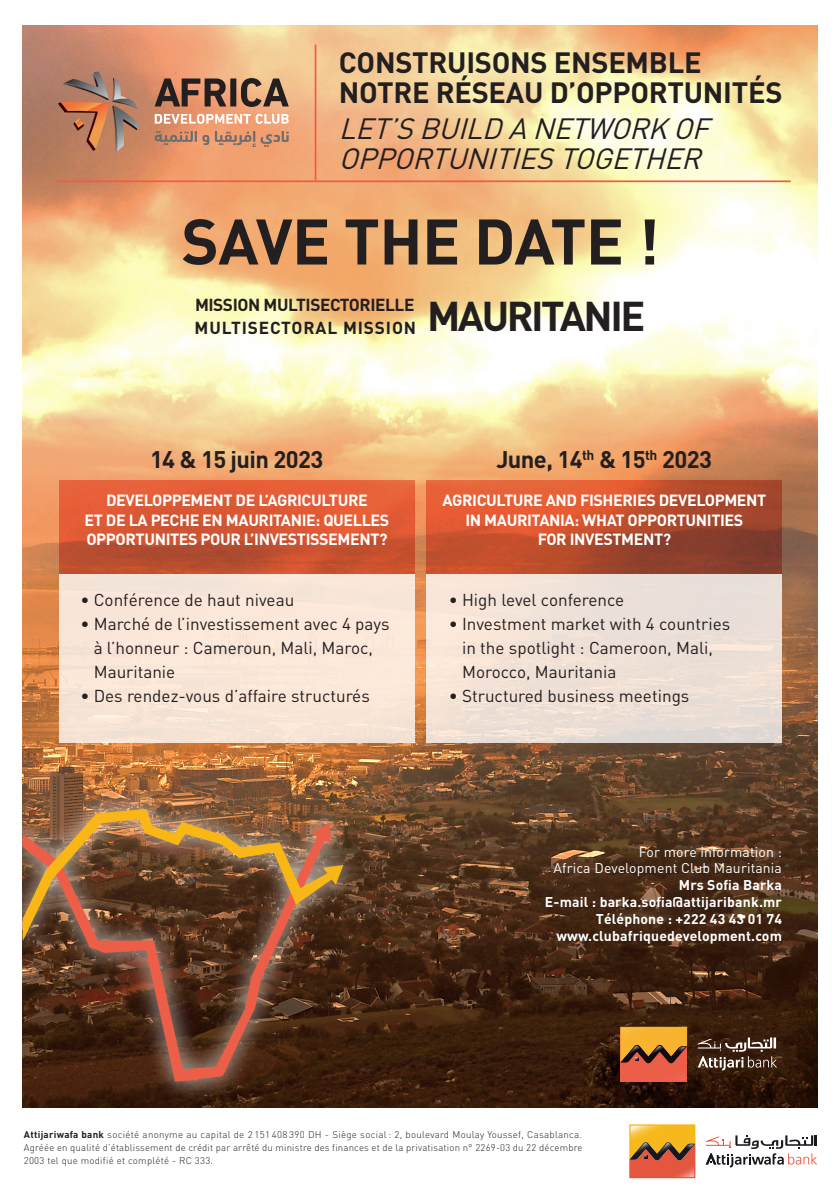
<style>
.page{position:relative;width:840px;height:1191px;background:#fff}
.page>*{position:absolute;margin:0;border:0;box-sizing:border-box;transform-origin:0 0}
.t1{font:700 63.2px "DIN";letter-spacing:-.01em;color:#231f20}
.t2{font:700 41.2px "DIN";letter-spacing:-.06em;color:#231f20}
.t3{font:700 29px "DIN";letter-spacing:-.01em;color:#231f20}
.t4{font:italic 29px/30px "DIN";color:#231f20}
.t5{font:700 23.8px "DIN";letter-spacing:-.025em;color:#231f20}
.t6{font:700 17.2px "DIN";letter-spacing:-.025em;color:#231f20}
.t7{font:700 17.2px "DIN";letter-spacing:.05em;color:#231f20}
.t8{font:17px/24px "DIN";color:#231f20}
.t9{font:700 16px/19.2px "DIN";letter-spacing:-.025em;color:#fff}
.t10{font:700 14px "DIN";letter-spacing:.01em;color:#fff}
.t11{font:14px "DIN";letter-spacing:.01em;color:#fff}
.t12{font:700 13.8px "DIN";color:#231f20}
.t13{font:300 9.6px/12.8px "DIN";letter-spacing:.025em;color:#231f20;text-align:justify}
.s1{font-weight:700}
</style>
<div class="page">
<img style="left:23px;top:26px;width:793px;height:1081px">
<hr style="left:314px;top:44px;width:2px;height:136px;background:#ed5e49">
<hr style="left:56px;top:180px;width:734px;height:2px;background:#ed5e49">
<svg style="left:154px;top:78px;width:72px;height:28px;background:#835946"></svg>
<div style="left:230px;top:78px;width:6px;height:28px;background:#231f20"></div>
<svg style="left:241px;top:78px;width:47px;height:29px"></svg>
<svg style="left:155px;top:131px;width:54px;height:14px"></svg>
<svg style="left:215px;top:131px;width:73px;height:16px"></svg>
<svg style="left:155px;top:114px;width:133px;height:10px"></svg>
<svg style="left:58px;top:72px;width:82px;height:81px;background:#b07a60"></svg>
<div style="left:1px;top:788px;width:362px;height:314px;background:#fff;opacity:.75"></div>
<svg style="left:23px;top:941px;width:307px;height:140px;background:#5d3421"></svg>
<svg style="left:23px;top:809px;width:320px;height:132px;background:#855a35"></svg>
<svg style="left:705px;top:1135px;width:111px;height:32px"></svg>
<svg style="left:629px;top:1124px;width:66px;height:54px;background:#d27e36"></svg>
<div style="left:59px;top:574px;width:355px;height:168px;background:#fae6d8"></div>
<svg style="left:59px;top:481px;width:355px;height:93px;background:#d35733"></svg>
<svg style="left:426px;top:574px;width:355px;height:168px;background:#eee0d6"></svg>
<svg style="left:426px;top:481px;width:355px;height:93px;background:#ba4e2e"></svg>
<svg style="left:620px;top:1026px;width:66px;height:54px;background:#d17837"></svg>
<svg style="left:697px;top:1037px;width:79px;height:33px;background:#644f41"></svg>
<p class="t3" style="left:339px;top:44px;width:364px">CONSTRUISONS ENSEMBLE</p>
<p class="t3" style="left:339px;top:74px;width:445px">NOTRE RÉSEAU D’OPPORTUNITÉS</p>
<p class="t4" style="left:388px;top:113px;width:331px">S’ BUILD A NETWORK OF</p>
<p class="t4" style="left:339px;top:113px;width:372px">LET<br>OPPORTUNITIES TOGETHER</p>
<p class="t1" style="left:181px;top:200px;width:479px">SAVE THE DATE !</p>
<p class="t6" style="left:195px;top:293px;width:221px">MISSION MULTISECTORIELLE</p>
<p class="t2" style="left:427px;top:289px;width:220px">MAURITANIE</p>
<p class="t7" style="left:194px;top:316px;width:223px">MULTISECTORAL MISSION</p>
<p class="t5" style="left:150px;top:444px;width:175px">14 &amp; 15 juin 2023</p>
<p class="t9" style="left:106px;top:490px;width:263px">DEVELOPPEMENT DE ’LAGRICULTURE</p>
<p class="t9" style="left:85px;top:509px;width:306px">ET DE LA PECHE EN MAURITANIE: QUELLES<br>OPPORTUNITES POUR ’LINVESTISSEMENT?</p>
<p class="t8" style="left:80px;top:587px;width:215px">• Conférence de haut niveau</p>
<p class="t8" style="left:94px;top:611px;width:297px;text-indent:-13px">• Marché de ’l investissement avec 4 pays<br>’là honneur : Cameroun, Mali, Maroc,<br>Mauritanie</p>
<p class="t8" style="left:80px;top:683px;width:291px">• Des rendez-vous ’d affaire structurés</p>
<p class="t12" style="left:581px;top:446px;width:14px">th</p>
<p class="t12" style="left:644px;top:446px;width:14px">th</p>
<p class="t5" style="left:598px;top:444px;width:48px">&amp;15</p>
<p class="t5" style="left:661px;top:444px;width:51px">2023</p>
<p class="t5" style="left:496px;top:444px;width:88px">June, 14</p>
<p class="t9" style="left:442px;top:490px;width:325px">AGRICULTURE AND FISHERIES DEVELOPMENT</p>
<p class="t9" style="left:465px;top:509px;width:279px">IN MAURITANIA: WHAT OPPORTUNITIES</p>
<p class="t9" style="left:537px;top:528px;width:135px">FOR INVESTMENT?</p>
<p class="t8" style="left:448px;top:587px;width:177px">• High level conference</p>
<p class="t8" style="left:462px;top:611px;width:269px;text-indent:-13px">• Investment market with 4 countries in the spotlight : Cameroon, Mali,<br>Morocco, Mauritania</p>
<p class="t8" style="left:448px;top:683px;width:242px">• Structured business meetings</p>
<p class="t11" style="left:638px;top:843px;width:145px">For more information :</p>
<p class="t11" style="left:553px;top:859px;width:230px">Africa Development Club Mauritania</p>
<p class="t10" style="left:678px;top:876px;width:105px">Mrs Sofia Barka</p>
<p class="t10" style="left:544px;top:893px;width:238px">E-mail : barka.sofia@attijaribank.mr</p>
<p class="t10" style="left:595px;top:909px;width:187px">Téléphone : +222 43 43 01 74</p>
<p class="t10" style="left:556px;top:926px;width:227px">www.clubafriquedevelopment.com</p>
<p class="t13" style="left:24px;top:1128px;width:560px"><span class="s1">Attijariwafa bank</span> société anonyme au capital de 2 151 408 390 DH - Siège social : 2, boulevard Moulay Youssef, Casablanca.<br>Agréée en qualité ’d établissement de crédit par arrêté du ministre des finances et de la privatisation °n 2269-03 du 22 décembre 2003 tel que modifié et complété - RC 333.</p>
</div>
